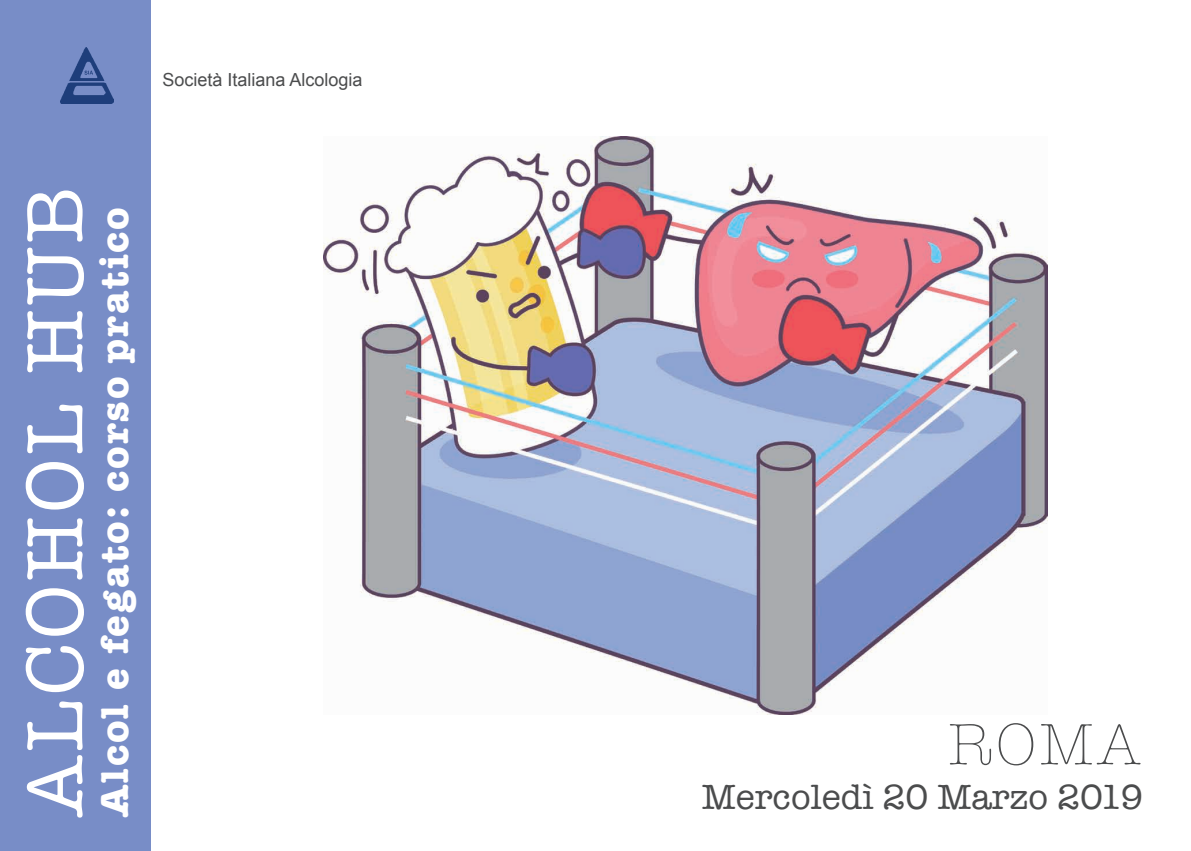
<style>
.page{position:relative;width:1191px;height:851px;background:#fff}
.page>*{position:absolute;margin:0;border:0;box-sizing:border-box;transform-origin:0 0}
.t1{font:82px "American Typewriter";letter-spacing:.05em;color:#fff}
.t2{font:300 60px "American Typewriter";color:#4b4c4d}
.t3{font:700 40px "American Typewriter";letter-spacing:.05em;color:#fff}
.t4{font:36px "American Typewriter";color:#4b4c4d}
.t5{font:18px "Arial";color:#4b4c4d}
</style>
<div class="page">
<img style="left:323px;top:136px;width:724px;height:578px">
<div style="left:0;top:0;width:150px;height:850px;background:#788dc7"></div>
<img style="left:60px;top:48px;width:54px;height:55px">
<p class="t5" style="left:162px;top:68px;width:202px">Società Italiana Alcologia</p>
<h1 class="t1" style="left:-8px;top:816px;width:632px;rotate:-90deg">ALCOHOL HUB</h1>
<p class="t3" style="left:80px;top:816px;width:611px;rotate:-90deg">Alcol e fegato: corso pratico</p>
<h2 class="t2" style="left:948px;top:700px;width:194px">ROMA</h2>
<p class="t4" style="left:702px;top:769px;width:443px">Mercoledì 20 Marzo 2019</p>
</div>
